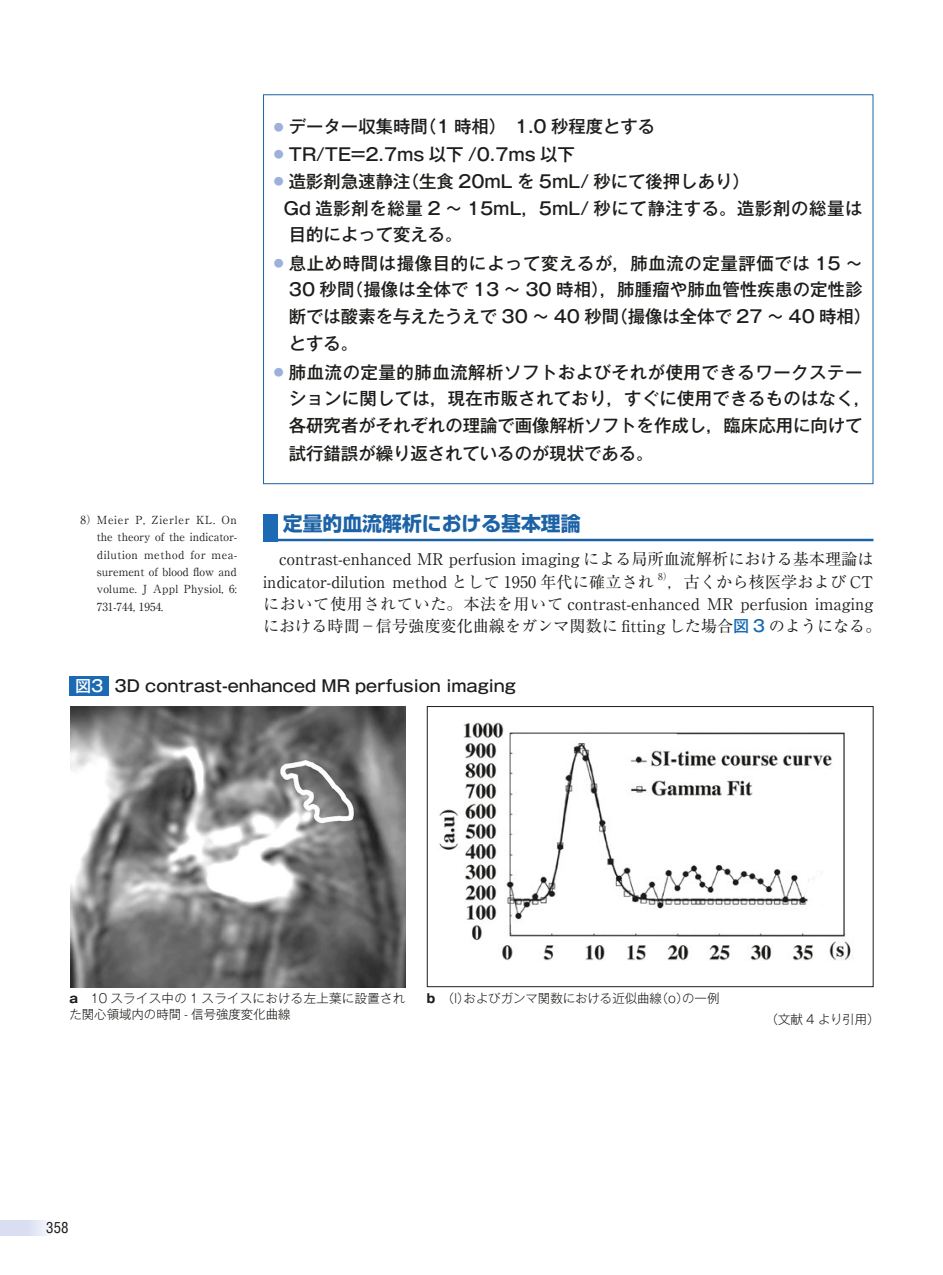
<style>
.page{position:relative;width:943px;height:1275px;background:#fff}
.page>*{position:absolute;margin:0;border:0;box-sizing:border-box;transform-origin:0 0}
.t1{font:19.78px "Shin Go Pr 5 Bold 90 pv RKSJ H";color:#1c62a6}
.t2{font:17.32px/26.9px "Gothic MB101 Pr 5 Medium 90 pv RKSJ H";color:#1d1d1b}
.t3{font:17.32px/26.9px "Gothic MB101 Pr 5 Medium 90 pv RKSJ H";letter-spacing:.02em;color:#1d1d1b}
.t4{font:16.1px/22.4px "Ryumin Pr 5 Regular 90 pv RKSJ H";color:#1d1d1b}
.t5{font:16.1px "Gothic MB101 Pr 5 Medium 90 pv RKSJ H";color:#1d1d1b}
.t6{font:condensed 14.88px "Helvetica";color:#1d1d1b}
.t7{font:12.42px/16.1px "Gothic MB101 Pr 5 Light 90 pv RKSJ H";letter-spacing:.03em;color:#1d1d1b}
.t8{font:12.42px "Gothic MB101 Pr 5 Light 90 pv RKSJ H";color:#1d1d1b}
.t9{font:11.2px/17.3px "Ryumin Pr 5 Regular 90 pv RKSJ H";color:#1d1d1b;text-align:justify}
.t10{font:9.45px "Ryumin Pr 5 Regular 90 pv RKSJ H";color:#1d1d1b}
.s1{font-family:"Gothic MB101 Pr 5 Medium 90 pv RKSJ H";color:#1b6ab3}
.s2{color:#fff}
.s3{font-family:"Gothic MB101 Pr 5 Bold 90 pv RKSJ H"}
</style>
<div class="page">
<svg style="left:0;top:1220px;width:48px;height:15px"></svg>
<div style="left:427px;top:706px;width:446px;height:281px;border:1px solid #1d1d1b"></div>
<img style="left:439px;top:723px;width:414px;height:237px">
<img style="left:70px;top:707px;width:336px;height:280px">
<div style="left:69px;top:676px;width:40px;height:20px;background:#1b6ab3"></div>
<hr style="left:278px;top:539px;width:595px;height:2px;background:#1c62a6">
<div style="left:263px;top:514px;width:15px;height:27px;background:#1b6ab3"></div>
<p class="t9" style="left:97px;top:510px;width:142px;text-indent:-16px">8）Meier P, Zierler KL. On the theory of the indicator&shy;dilution method for mea&shy;surement of blood flow and volume. J Appl Physiol, 6:<br>731-744, 1954.</p>
<p class="t2" style="left:274px;top:112px;width:383px"><sup>●</sup> データー収集時間（1 時相）　1.0 秒程度とする</p>
<p class="t2" style="left:274px;top:139px;width:302px"><sup>●</sup> TR/TE=2.7ms 以下 /0.7ms 以下</p>
<p class="t2" style="left:284px;top:167px;width:580px;text-indent:-10px"><sup>●</sup> 造影剤急速静注（生食 20mL を 5mL/ 秒にて後押しあり）<br>Gd 造影剤を総量 2 ～ 15mL，5mL/ 秒にて静注する。造影剤の総量は目的によって変える。</p>
<p class="t2" style="left:289px;top:248px;width:584px;text-indent:-15px"><sup>●</sup> 息止め時間は撮像目的によって変えるが，肺血流の定量評価では 15 ～<br>30 秒間（撮像は全体で 13 ～ 30 時相），肺腫瘤や肺血管性疾患の定性診断では酸素を与えたうえで 30 ～ 40 秒間（撮像は全体で 27 ～ 40 時相）とする。</p>
<p class="t3" style="left:289px;top:357px;width:584px;text-indent:-15px"><sup>●</sup> 肺血流の定量的肺血流解析ソフトおよびそれが使用できるワークステーションに関しては，現在市販されており，すぐに使用できるものはなく，各研究者がそれぞれの理論で画像解析ソフトを作成し，臨床応用に向けて試行錯誤が繰り返されているのが現状である。</p>
<p class="t1" style="left:283px;top:508px;width:299px">定量的血流解析における基本理論</p>
<p class="t4" style="left:263px;top:547px;width:612px">　contrast-enhanced MR perfusion imaging による局所血流解析における基本理論はindicator-dilution method として 1950 年代に確立され</p>
<p class="t10" style="left:658px;top:569px;width:16px">8）</p>
<p class="t4" style="left:263px;top:569px;width:620px;text-indent:404px">，古くから核医学および CTにおいて使用されていた。本法を用いて contrast-enhanced MR perfusion imagingにおける時間－信号強度変化曲線をガンマ関数に fitting した場合<span class="s1">図 3</span> のようになる。</p>
<p class="t5" style="left:75px;top:673px;width:442px"><span class="s2">図3</span> 3D contrast-enhanced MR perfusion imaging</p>
<p class="t7" style="left:69px;top:989px;width:337px"><span class="s3">a</span>　10 スライス中の 1 スライスにおける左上葉に設置された関心領域内の時間 - 信号強度変化曲線</p>
<p class="t8" style="left:427px;top:988px;width:294px"><span class="s3">b</span>　（l）およびガンマ関数における近似曲線（o）の一例</p>
<p class="t8" style="left:765px;top:1009px;width:115px">（文献 4 より引用）</p>
<p class="t6" style="left:46px;top:1219px;width:24px">358</p>
</div>
